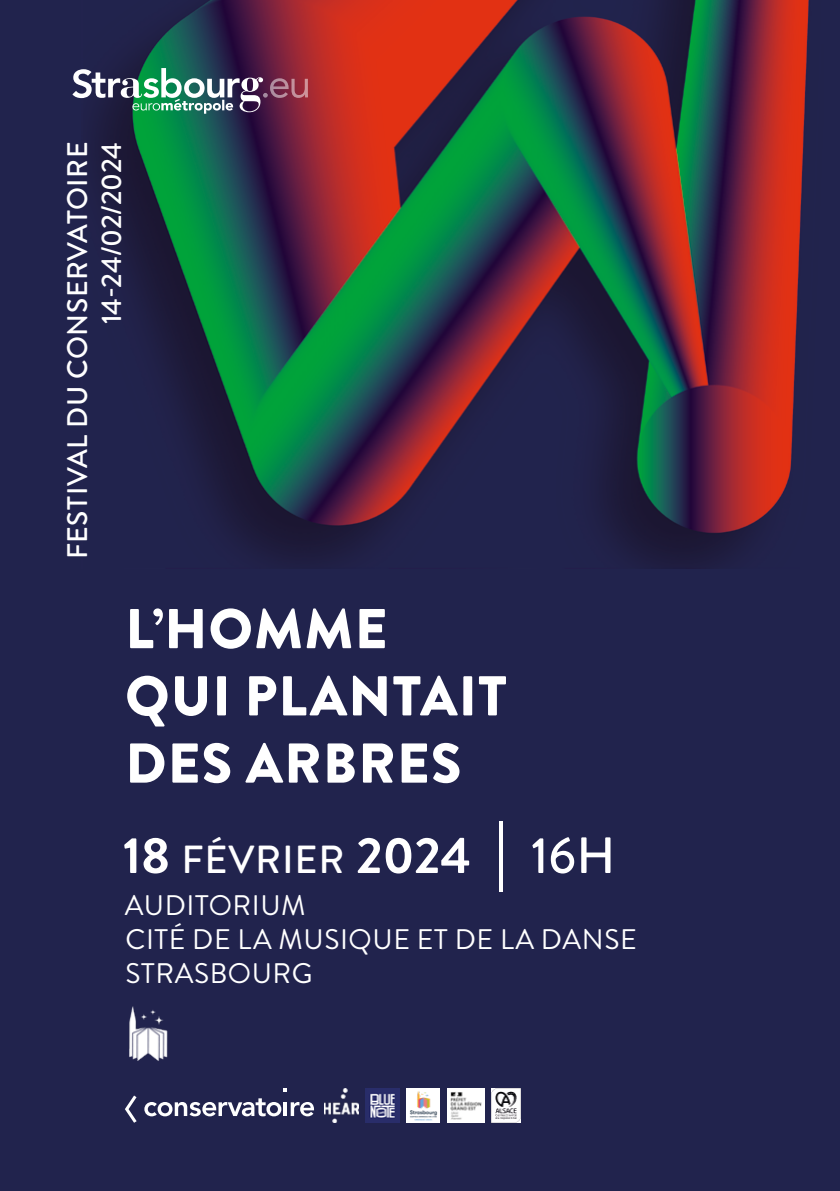
<style>
.page{position:relative;width:840px;height:1191px;background:#fff}
.page>*{position:absolute;margin:0;border:0;box-sizing:border-box;transform-origin:0 0}
.t1{font:900 56px/67.2px "Brandon Grotesque";letter-spacing:.02em;color:#fff}
.t2{font:500 39.2px "Brandon Grotesque";letter-spacing:.02em;color:#fff}
.t3{font:28.2px/34px "Brandon Grotesque";letter-spacing:.02em;color:#fff}
.t4{font:500 28.2px/34px "Brandon Grotesque";letter-spacing:.02em;color:#fff;text-align:right}
.s1{font-weight:700;font-size:51px}
.s2{font-size:51px}
</style>
<div class="page">
<div style="left:0;top:0;width:839px;height:1191px;background:#21234d"></div>
<img style="left:95px;top:0;width:714px;height:569px">
<svg style="left:72px;top:68px;width:236px;height:46px"></svg>
<img style="left:129px;top:1006px;width:39px;height:55px">
<svg style="left:125px;top:1095px;width:12px;height:27px"></svg>
<svg style="left:283px;top:1088px;width:4px;height:4px"></svg>
<svg style="left:144px;top:1098px;width:137px;height:18px"></svg>
<hr style="left:283px;top:1102px;width:4px;height:14px;background:#fff">
<svg style="left:290px;top:1102px;width:24px;height:14px"></svg>
<img style="left:447px;top:1088px;width:37px;height:34px">
<img style="left:491px;top:1088px;width:28px;height:35px">
<img style="left:406px;top:1088px;width:34px;height:34px">
<img style="left:365px;top:1088px;width:34px;height:35px">
<img style="left:324px;top:1088px;width:34px;height:34px">
<p class="t4" style="left:61px;top:559px;width:419px;rotate:-90deg">FESTIVAL DU CONSERVATOIRE<br>14-24/02/2024</p>
<h1 class="t1" style="left:125px;top:596px;width:383px">L’HOMME<br>QUI PLANTAIT<br>DES ARBRES</h1>
<h2 class="t2" style="left:123px;top:832px;width:493px"><span class="s1">18</span> FÉVRIER <span class="s1">2024</span> ⏐ <span class="s2">16H</span></h2>
<p class="t3" style="left:125px;top:888px;width:513px">AUDITORIUM<br>CITÉ DE LA MUSIQUE ET DE LA DANSE<br>STRASBOURG</p>
</div>
